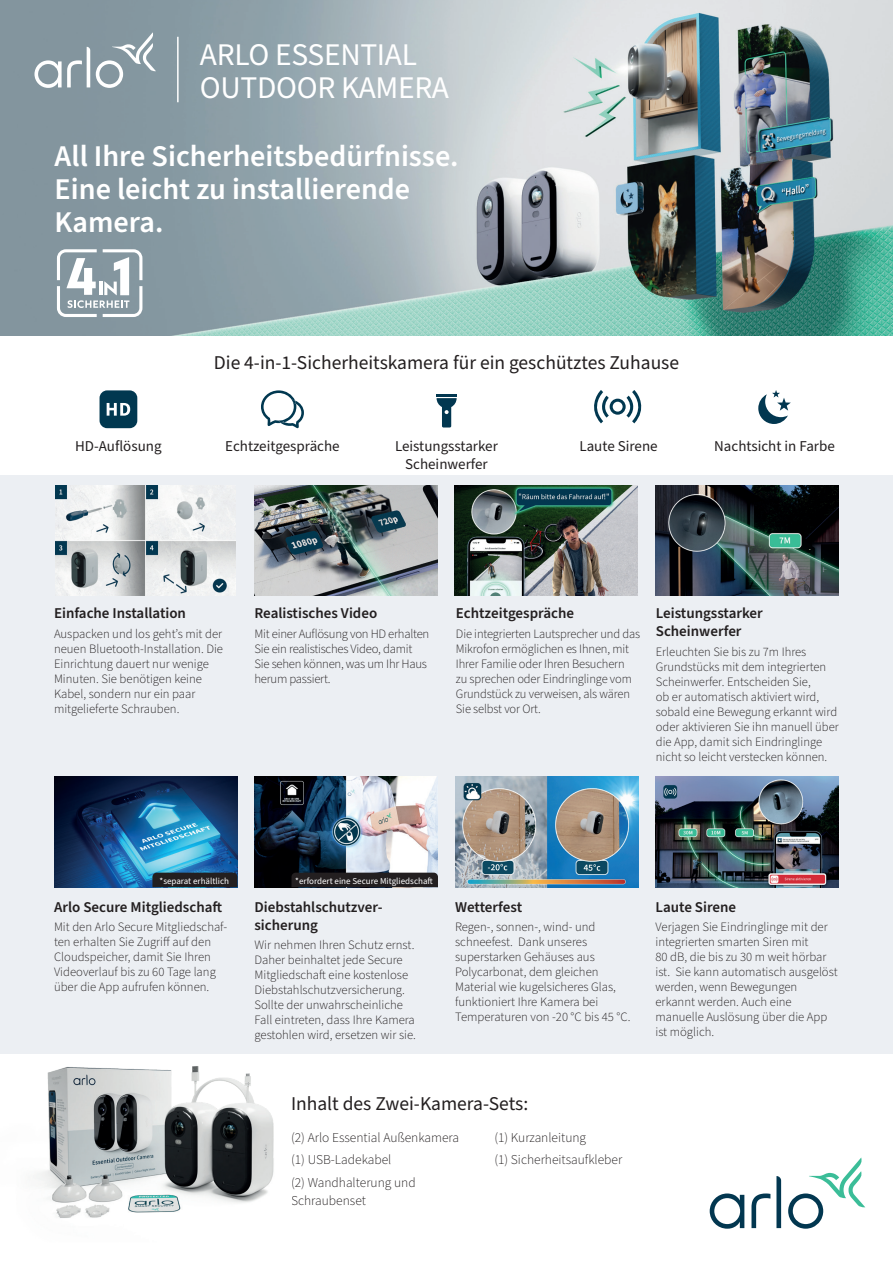
<style>
.page{position:relative;width:893px;height:1263px;background:#fff}
.page>*{position:absolute;margin:0;border:0;box-sizing:border-box;transform-origin:0 0}
.t1{font:31.5px/33px "Source Sans Pro";letter-spacing:-.01em;color:#fff}
.t2{font:600 30.15px/32.7px "Source Sans Pro";color:#fff}
.t3{font:19.5px "Source Sans Pro";color:#231f20}
.t4{font:600 15px/18px "Source Sans Pro";color:#231f20}
.t5{font:15px/18px "Source Sans Pro";color:#231f20;text-align:center}
.t6{font:300 13.5px/22.2px "Source Sans Pro";color:#231f20}
.t7{font:300 12.75px/15px "Source Sans Pro";color:#231f20}
.t8{font:300 12.75px/15px "Source Sans Pro";letter-spacing:-.02em;color:#231f20}
.t9{font:9px "Source Sans Pro";color:#fff}
</style>
<div class="page">
<div style="left:0;top:475px;width:893px;height:578px;background:#eceff3"></div>
<img style="left:54px;top:777px;width:183px;height:110px">
<img style="left:254px;top:777px;width:184px;height:110px">
<img style="left:656px;top:485px;width:183px;height:111px">
<img style="left:454px;top:485px;width:184px;height:111px">
<img style="left:455px;top:777px;width:183px;height:110px">
<img style="left:655px;top:777px;width:184px;height:110px">
<img style="left:56px;top:485px;width:180px;height:111px">
<hr style="left:437px;top:394px;width:20px;height:3px;background:#023750">
<svg style="left:437px;top:398px;width:20px;height:29px"></svg>
<svg style="left:152px;top:873px;width:85px;height:14px"></svg>
<div style="left:291px;top:873px;width:147px;height:14px;background:#231f20"></div>
<svg style="left:710px;top:1157px;width:155px;height:72px"></svg>
<img style="left:0;top:0;width:893px;height:336px">
<hr style="left:177px;top:37px;width:2px;height:65px;background:#fff">
<svg style="left:594px;top:390px;width:47px;height:33px"></svg>
<svg style="left:758px;top:390px;width:33px;height:34px"></svg>
<svg style="left:261px;top:390px;width:43px;height:38px"></svg>
<svg style="left:57px;top:249px;width:85px;height:68px"></svg>
<svg style="left:34px;top:32px;width:122px;height:56px;background:#98a7af"></svg>
<svg style="left:100px;top:390px;width:37px;height:38px"></svg>
<img style="left:255px;top:485px;width:183px;height:111px">
<img style="left:0;top:1053px;width:291px;height:165px">
<h1 class="t1" style="left:200px;top:39px;width:251px">ARLO ESSENTIAL<br>OUTDOOR KAMERA</h1>
<h2 class="t2" style="left:55px;top:141px;width:405px">All Ihre Sicherheitsbedürfnisse.<br>Eine leicht zu installierende<br>Kamera.</h2>
<h3 class="t3" style="left:214px;top:349px;width:467px">Die 4-in-1-Sicherheitskamera für ein geschütztes Zuhause</h3>
<p class="t5" style="left:75px;top:438px;width:88px">HD-Auflösung</p>
<p class="t5" style="left:225px;top:438px;width:116px">Echtzeitgespräche</p>
<p class="t5" style="left:395px;top:438px;width:104px">Leistungsstarker<br>Scheinwerfer</p>
<p class="t5" style="left:579px;top:438px;width:80px">Laute Sirene</p>
<p class="t5" style="left:714px;top:438px;width:122px">Nachtsicht in Farbe</p>
<p class="t4" style="left:54px;top:605px;width:134px">Einfache Installation</p>
<p class="t7" style="left:54px;top:626px;width:171px">Auspacken und los geht’s mit der neuen Bluetooth-Installation. Die<br>Einrichtung dauert nur wenige<br>Minuten. Sie benötigen keine<br>Kabel, sondern nur ein paar mitgelieferte Schrauben.</p>
<p class="t4" style="left:254px;top:605px;width:124px">Realistisches Video</p>
<p class="t8" style="left:254px;top:626px;width:176px">Mit einer Auflösung von HD erhalten<br>Sie ein realistisches Video, damit<br>Sie sehen können, was um Ihr Haus herum passiert.</p>
<p class="t4" style="left:456px;top:605px;width:120px">Echtzeitgespräche</p>
<p class="t7" style="left:456px;top:626px;width:186px">Die integrierten Lautsprecher und das Mikrofon ermöglichen es Ihnen, mit Ihrer Familie oder Ihren Besuchern<br>zu sprechen oder Eindringlinge vom Grundstück zu verweisen, als wären Sie selbst vor Ort.</p>
<p class="t4" style="left:656px;top:605px;width:109px">Leistungsstarker<br>Scheinwerfer</p>
<p class="t7" style="left:656px;top:644px;width:184px">Erleuchten Sie bis zu 7m Ihres Grundstücks mit dem integrierten Scheinwerfer. Entscheiden Sie,<br>ob er automatisch aktiviert wird, sobald eine Bewegung erkannt wird oder aktivieren Sie ihn manuell über die App, damit sich Eindringlinge nicht so leicht verstecken können.</p>
<p class="t9" style="left:160px;top:875px;width:71px">*separat erhältlich</p>
<p class="t9" style="left:295px;top:875px;width:139px">*erfordert eine Secure Mitgliedschaft</p>
<p class="t4" style="left:54px;top:898px;width:170px">Arlo Secure Mitgliedschaft</p>
<p class="t7" style="left:54px;top:920px;width:175px">Mit den Arlo Secure Mitgliedschaf&shy;ten erhalten Sie Zugriff auf den<br>Cloudspeicher, damit Sie Ihren<br>Videoverlauf bis zu 60 Tage lang über die App aufrufen können.</p>
<p class="t4" style="left:254px;top:898px;width:130px">Diebstahlschutzver&shy;sicherung</p>
<p class="t7" style="left:254px;top:938px;width:163px">Wir nehmen Ihren Schutz ernst.<br>Daher beinhaltet jede Secure<br>Mitgliedschaft eine kostenlose<br>Diebstahlschutzversicherung.<br>Sollte der unwahrscheinliche<br>Fall eintreten, dass Ihre Kamera gestohlen wird, ersetzen wir sie.</p>
<p class="t4" style="left:455px;top:898px;width:68px">Wetterfest</p>
<p class="t7" style="left:455px;top:920px;width:177px">Regen-, sonnen-, wind- und schneefest. Dank unseres superstarken Gehäuses aus<br>Polycarbonat, dem gleichen<br>Material wie kugelsicheres Glas, funktioniert Ihre Kamera bei<br>Temperaturen von -20 °C bis 45 °C.</p>
<h3 class="t3" style="left:291px;top:1090px;width:239px">Inhalt des Zwei-Kamera-Sets:</h3>
<p class="t6" style="left:291px;top:1127px;width:170px">(2) Arlo Essential Außenkamera (1) USB-Ladekabel<br>(2) Wandhalterung und</p>
<p class="t6" style="left:291px;top:1189px;width:76px">Schraubenset</p>
<p class="t6" style="left:494px;top:1127px;width:130px">(1) Kurzanleitung<br>(1) Sicherheitsaufkleber</p>
<p class="t4" style="left:655px;top:898px;width:82px">Laute Sirene</p>
<p class="t7" style="left:655px;top:920px;width:184px">Verjagen Sie Eindringlinge mit der integrierten smarten Siren mit<br>80 dB, die bis zu 30 m weit hörbar ist. Sie kann automatisch ausgelöst werden, wenn Bewegungen erkannt werden. Auch eine manuelle Auslösung über die App ist möglich.</p>
</div>
